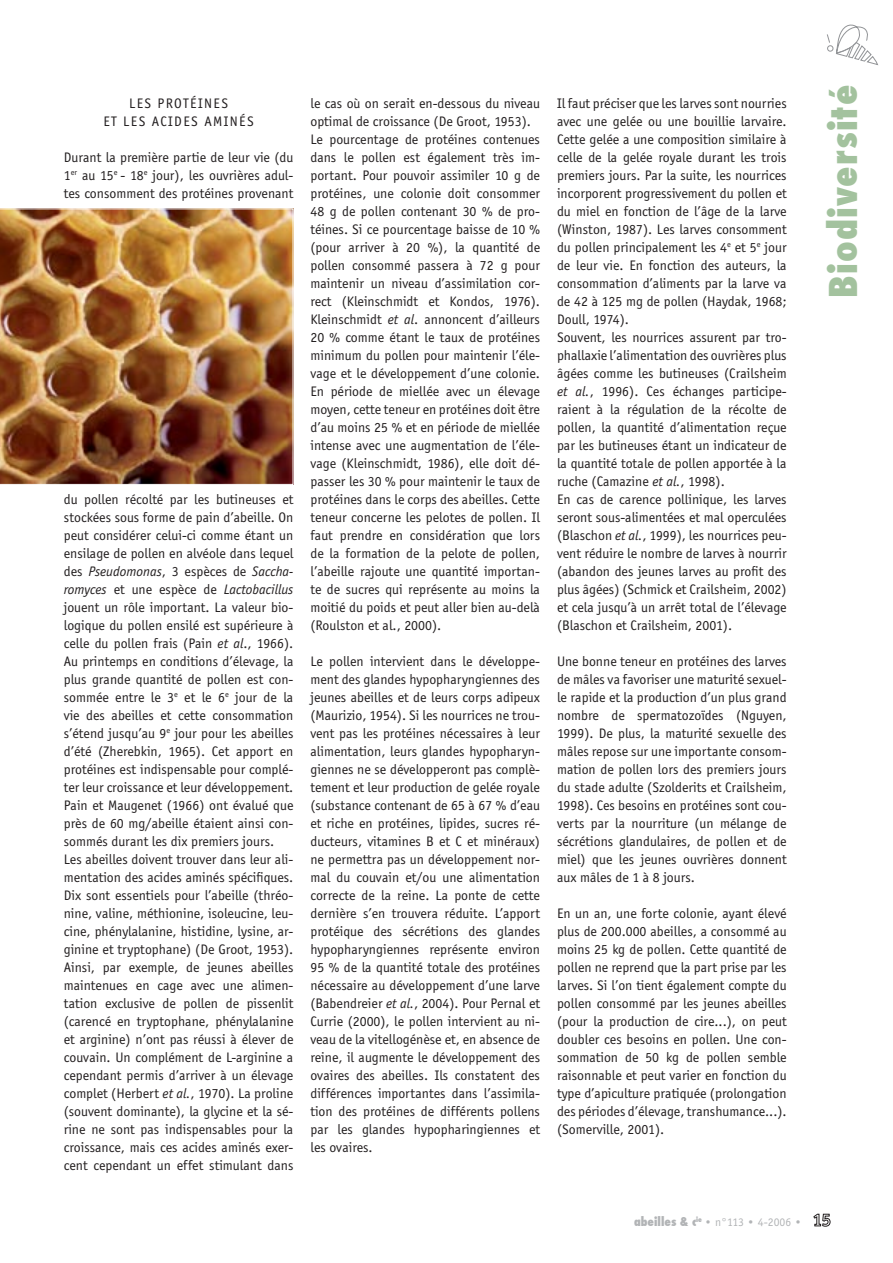
<style>
.page{position:relative;width:893px;height:1263px;background:#fff}
.page>*{position:absolute;margin:0;border:0;box-sizing:border-box;transform-origin:0 0}
.t1{font:800 condensed 37.5px "Futura";letter-spacing:.03em;color:#a3c29e}
.t2{font:14.25px/18px "Officina Sans";color:#231f20;text-align:justify}
.t3{font:14.25px/18px "Officina Sans";letter-spacing:.1em;color:#231f20;text-align:center}
.t4{font:12px "Officina Sans";color:#b2b4b6}
.s1{font-style:italic}
.s2{font-family:"Futura";font-weight:800;font-stretch:condensed}
</style>
<div class="page">
<svg style="left:814px;top:1214px;width:16px;height:13px"></svg>
<svg style="left:827px;top:24px;width:51px;height:41px"></svg>
<img style="left:0;top:208px;width:293px;height:277px">
<p class="t3" style="left:103px;top:94px;width:152px">LES PROTÉINES<br>ET LES ACIDES AMINÉS</p>
<p class="t2" style="left:64px;top:148px;width:231px">Durant la première partie de leur vie (du 1<sup>er</sup> au 15<sup>e</sup> - 18<sup>e</sup> jour), les ouvrières adul&shy;tes consomment des protéines provenant</p>
<p class="t2" style="left:64px;top:490px;width:231px">du pollen récolté par les butineuses et stockées sous forme de pain d’abeille. On peut considérer celui-ci comme étant un ensilage de pollen en alvéole dans lequel des <span class="s1">Pseudomonas</span>, 3 espèces de <span class="s1">Saccha&shy;romyces</span> et une espèce de <span class="s1">Lactobacillus </span>jouent un rôle important. La valeur bio&shy;logique du pollen ensilé est supérieure à celle du pollen frais (Pain <span class="s1">et al</span>., 1966).<br>Au printemps en conditions d’élevage, la plus grande quantité de pollen est con&shy;sommée entre le 3<sup>e</sup> et le 6<sup>e</sup> jour de la vie des abeilles et cette consommation s’étend jusqu’au 9<sup>e</sup> jour pour les abeilles d’été (Zherebkin, 1965). Cet apport en protéines est indispensable pour complé&shy;ter leur croissance et leur développement.<br>Pain et Maugenet (1966) ont évalué que près de 60 mg/abeille étaient ainsi con&shy;sommés durant les dix premiers jours.</p>
<p class="t2" style="left:64px;top:850px;width:231px">Les abeilles doivent trouver dans leur ali&shy;mentation des acides aminés spécifiques.<br>Dix sont essentiels pour l’abeille (thréo&shy;nine, valine, méthionine, isoleucine, leu&shy;cine, phénylalanine, histidine, lysine, ar&shy;ginine et tryptophane) (De Groot, 1953).<br>Ainsi, par exemple, de jeunes abeilles maintenues en cage avec une alimen&shy;tation exclusive de pollen de pissenlit (carencé en tryptophane, phénylalanine et arginine) n’ont pas réussi à élever de couvain. Un complément de L-arginine a cependant permis d’arriver à un élevage complet (Herbert <span class="s1">et al.</span>, 1970). La proline (souvent dominante), la glycine et la sé&shy;rine ne sont pas indispensables pour la croissance, mais ces acides aminés exer&shy;cent cependant un effet stimulant dans</p>
<p class="t2" style="left:310px;top:94px;width:231px">le cas où on serait en-dessous du niveau optimal de croissance (De Groot, 1953).</p>
<p class="t2" style="left:310px;top:130px;width:231px">Le pourcentage de protéines contenues dans le pollen est également très im&shy;portant. Pour pouvoir assimiler 10 g de protéines, une colonie doit consommer 48 g de pollen contenant 30 % de pro&shy;téines. Si ce pourcentage baisse de 10 % (pour arriver à 20 %), la quantité de pollen consommé passera à 72 g pour maintenir un niveau d’assimilation cor&shy;rect (Kleinschmidt et Kondos, 1976).<br>Kleinschmidt <span class="s1">et al</span>. annoncent d’ailleurs 20 % comme étant le taux de protéines minimum du pollen pour maintenir l’éle&shy;vage et le développement d’une colonie.<br>En période de miellée avec un élevage moyen, cette teneur en protéines doit être d’au moins 25 % et en période de miellée intense avec une augmentation de l’éle&shy;vage (Kleinschmidt, 1986), elle doit dé&shy;passer les 30 % pour maintenir le taux de protéines dans le corps des abeilles. Cette teneur concerne les pelotes de pollen. Il faut prendre en considération que lors de la formation de la pelote de pollen, l’abeille rajoute une quantité importan&shy;te de sucres qui représente au moins la moitié du poids et peut aller bien au-delà (Roulston et al., 2000).</p>
<p class="t2" style="left:310px;top:652px;width:231px">Le pollen intervient dans le développe&shy;ment des glandes hypopharyngiennes des jeunes abeilles et de leurs corps adipeux (Maurizio, 1954). Si les nourrices ne trou&shy;vent pas les protéines nécessaires à leur alimentation, leurs glandes hypopharyn&shy;giennes ne se développeront pas complè&shy;tement et leur production de gelée royale (substance contenant de 65 à 67 % d’eau et riche en protéines, lipides, sucres ré&shy;ducteurs, vitamines B et C et minéraux) ne permettra pas un développement nor&shy;mal du couvain et/ou une alimentation correcte de la reine. La ponte de cette dernière s’en trouvera réduite. L’apport protéique des sécrétions des glandes hypopharyngiennes représente environ 95 % de la quantité totale des protéines nécessaire au développement d’une larve (Babendreier <span class="s1">et al.</span>, 2004). Pour Pernal et Currie (2000), le pollen intervient au ni&shy;veau de la vitellogénèse et, en absence de reine, il augmente le développement des ovaires des abeilles. Ils constatent des différences importantes dans l’assimila&shy;tion des protéines de différents pollens par les glandes hypopharingiennes et les ovaires.</p>
<p class="t2" style="left:557px;top:94px;width:231px">Il faut préciser que les larves sont nourries avec une gelée ou une bouillie larvaire.<br>Cette gelée a une composition similaire à celle de la gelée royale durant les trois premiers jours. Par la suite, les nourrices incorporent progressivement du pollen et du miel en fonction de l’âge de la larve (Winston, 1987). Les larves consomment du pollen principalement les 4<sup>e</sup> et 5<sup>e</sup> jour de leur vie. En fonction des auteurs, la consommation d’aliments par la larve va de 42 à 125 mg de pollen (Haydak, 1968; Doull, 1974).</p>
<p class="t2" style="left:557px;top:328px;width:231px">Souvent, les nourrices assurent par tro&shy;phallaxie l’alimentation des ouvrières plus âgées comme les butineuses (Crailsheim <span class="s1">et al.</span>, 1996). Ces échanges participe&shy;raient à la régulation de la récolte de pollen, la quantité d’alimentation reçue par les butineuses étant un indicateur de la quantité totale de pollen apportée à la ruche (Camazine <span class="s1">et al.</span>, 1998).</p>
<p class="t2" style="left:557px;top:490px;width:231px">En cas de carence pollinique, les larves seront sous-alimentées et mal operculées (Blaschon <span class="s1">et al.</span>, 1999), les nourrices peu&shy;vent réduire le nombre de larves à nourrir (abandon des jeunes larves au profit des plus âgées) (Schmick et Crailsheim, 2002) et cela jusqu’à un arrêt total de l’élevage (Blaschon et Crailsheim, 2001).</p>
<p class="t2" style="left:557px;top:652px;width:231px">Une bonne teneur en protéines des larves de mâles va favoriser une maturité sexuel&shy;le rapide et la production d’un plus grand nombre de spermatozoïdes (Nguyen, 1999). De plus, la maturité sexuelle des mâles repose sur une importante consom&shy;mation de pollen lors des premiers jours du stade adulte (Szolderits et Crailsheim, 1998). Ces besoins en protéines sont cou&shy;verts par la nourriture (un mélange de sécrétions glandulaires, de pollen et de miel) que les jeunes ouvrières donnent aux mâles de 1 à 8 jours.</p>
<p class="t2" style="left:557px;top:904px;width:231px">En un an, une forte colonie, ayant élevé plus de 200.000 abeilles, a consommé au moins 25 kg de pollen. Cette quantité de pollen ne reprend que la part prise par les larves. Si l’on tient également compte du pollen consommé par les jeunes abeilles (pour la production de cire...), on peut doubler ces besoins en pollen. Une con&shy;sommation de 50 kg de pollen semble raisonnable et peut varier en fonction du type d’apiculture pratiquée (prolongation des périodes d’élevage, transhumance...). (Somerville, 2001).</p>
<p class="t4" style="left:634px;top:1215px;width:170px"><span class="s2">abeilles &amp; c</span><sup>ie</sup> • n°113 • 4-2006 •</p>
<p class="t1" style="left:818px;top:298px;width:214px;rotate:-90deg">Biodiversité</p>
</div>
